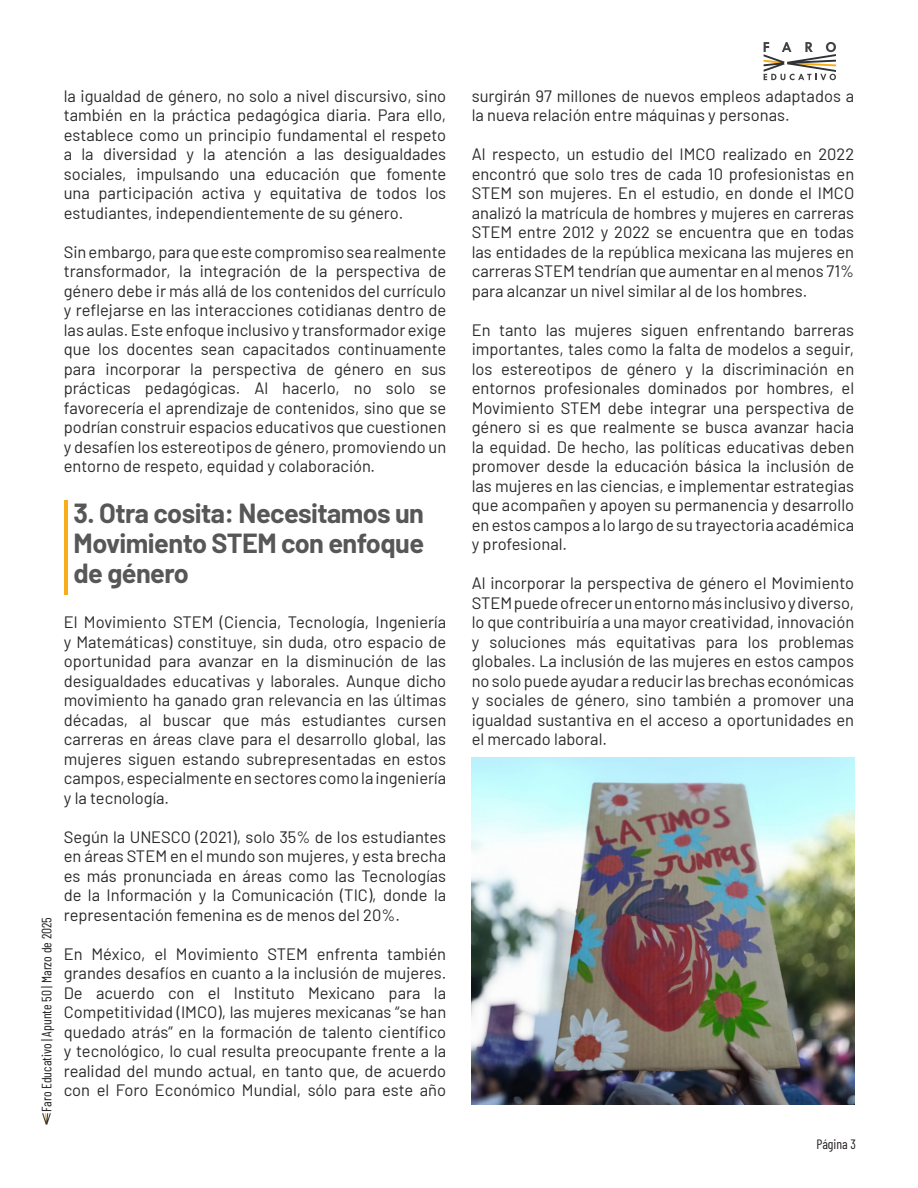
<style>
.page{position:relative;width:918px;height:1188px;background:#fff}
.page>*{position:absolute;margin:0;border:0;box-sizing:border-box;transform-origin:0 0}
.Titulos{font:700 27px/30px "Barlow";letter-spacing:-.02em;color:#575757;text-align:justify}
.Estilo_de_párrafo_1{font:16.5px/19.5px "Barlow";color:#292929;text-align:justify}
.t1{font:13.5px "Barlow Condensed";color:#231f20}
</style>
<div class="page">
<svg style="left:764px;top:42px;width:72px;height:38px"></svg>
<svg style="left:42px;top:1114px;width:9px;height:10px"></svg>
<hr style="left:64px;top:500px;width:4px;height:95px;background:#f7ae1a">
<img style="left:472px;top:758px;width:382px;height:347px">
<p class="Estilo_de_párrafo_1" style="left:64px;top:85px;width:384px">la igualdad de género, no solo a nivel discursivo, sino también en la práctica pedagógica diaria. Para ello, establece como un principio fundamental el respeto a la diversidad y la atención a las desigualdades sociales, impulsando una educación que fomente una participación activa y equitativa de todos los estudiantes, independientemente de su género.</p>
<p class="Estilo_de_párrafo_1" style="left:64px;top:241px;width:384px">Sin embargo, para que este compromiso sea realmente transformador, la integración de la perspectiva de género debe ir más allá de los contenidos del currículo y reflejarse en las interacciones cotidianas dentro de las aulas. Este enfoque inclusivo y transformador exige que los docentes sean capacitados continuamente para incorporar la perspectiva de género en sus prácticas pedagógicas. Al hacerlo, no solo se favorecería el aprendizaje de contenidos, sino que se podrían construir espacios educativos que cuestionen y desafíen los estereotipos de género, promoviendo un entorno de respeto, equidad y colaboración.</p>
<p class="Titulos" style="left:74px;top:496px;width:352px">3. Otra cosita: Necesitamos un Movimiento STEM con enfoque de género</p>
<p class="t1" style="left:37px;top:1112px;width:196px;rotate:-90deg">Faro Educativo | Apunte 50 | Marzo de 2025</p>
<p class="Estilo_de_párrafo_1" style="left:64px;top:611px;width:384px">El Movimiento STEM (Ciencia, Tecnología, Ingeniería y Matemáticas) constituye, sin duda, otro espacio de oportunidad para avanzar en la disminución de las desigualdades educativas y laborales. Aunque dicho movimiento ha ganado gran relevancia en las últimas décadas, al buscar que más estudiantes cursen carreras en áreas clave para el desarrollo global, las mujeres siguen estando subrepresentadas en estos campos, especialmente en sectores como la ingeniería y la tecnología.</p>
<p class="Estilo_de_párrafo_1" style="left:64px;top:826px;width:384px">Según la UNESCO (2021), solo 35% de los estudiantes en áreas STEM en el mundo son mujeres, y esta brecha es más pronunciada en áreas como las Tecnologías de la Información y la Comunicación (TIC), donde la representación femenina es de menos del 20%.</p>
<p class="Estilo_de_párrafo_1" style="left:64px;top:943px;width:384px">En México, el Movimiento STEM enfrenta también grandes desafíos en cuanto a la inclusión de mujeres.<br>De acuerdo con el Instituto Mexicano para la Competitividad (IMCO), las mujeres mexicanas “se han quedado atrás” en la formación de talento científico y tecnológico, lo cual resulta preocupante frente a la realidad del mundo actual, en tanto que, de acuerdo con el Foro Económico Mundial, sólo para este año</p>
<p class="Estilo_de_párrafo_1" style="left:472px;top:85px;width:384px">surgirán 97 millones de nuevos empleos adaptados a la nueva relación entre máquinas y personas.</p>
<p class="Estilo_de_párrafo_1" style="left:472px;top:143px;width:384px">Al respecto, un estudio del IMCO realizado en 2022 encontró que solo tres de cada 10 profesionistas en STEM son mujeres. En el estudio, en donde el IMCO analizó la matrícula de hombres y mujeres en carreras STEM entre 2012 y 2022 se encuentra que en todas las entidades de la república mexicana las mujeres en carreras STEM tendrían que aumentar en al menos 71% para alcanzar un nivel similar al de los hombres.</p>
<p class="Estilo_de_párrafo_1" style="left:472px;top:319px;width:384px">En tanto las mujeres siguen enfrentando barreras importantes, tales como la falta de modelos a seguir, los estereotipos de género y la discriminación en entornos profesionales dominados por hombres, el Movimiento STEM debe integrar una perspectiva de género si es que realmente se busca avanzar hacia la equidad. De hecho, las políticas educativas deben promover desde la educación básica la inclusión de las mujeres en las ciencias, e implementar estrategias que acompañen y apoyen su permanencia y desarrollo en estos campos a lo largo de su trayectoria académica y profesional.</p>
<p class="Estilo_de_párrafo_1" style="left:472px;top:572px;width:384px">Al incorporar la perspectiva de género el Movimiento STEM puede ofrecer un entorno más inclusivo y diverso, lo que contribuiría a una mayor creatividad, innovación y soluciones más equitativas para los problemas globales. La inclusión de las mujeres en estos campos no solo puede ayudar a reducir las brechas económicas y sociales de género, sino también a promover una igualdad sustantiva en el acceso a oportunidades en el mercado laboral.</p>
<p class="t1" style="left:816px;top:1134px;width:41px">Página 3</p>
</div>
